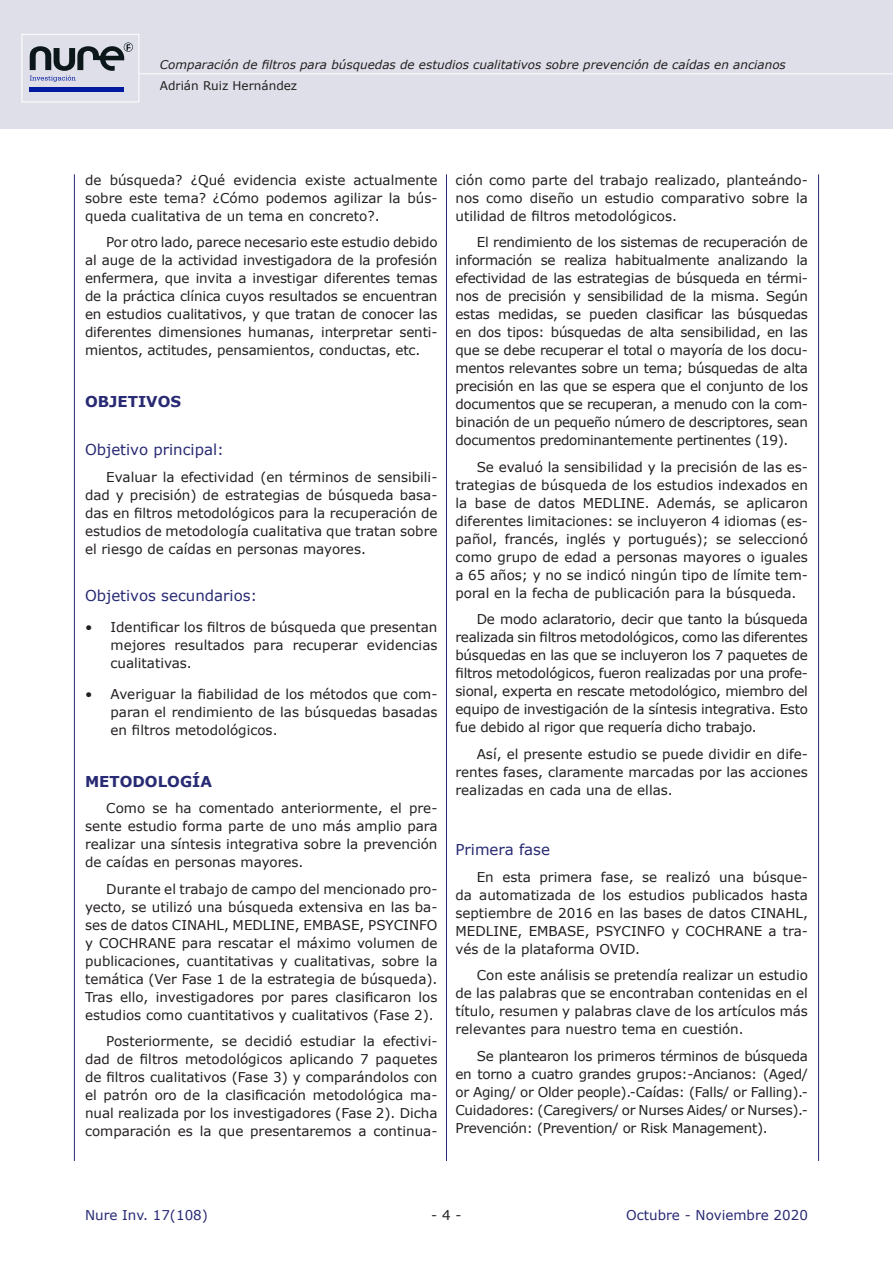
<style>
.page{position:relative;width:893px;height:1263px;background:#fff}
.page>*{position:absolute;margin:0;border:0;box-sizing:border-box;transform-origin:0 0}
.t1{font:18px "Myriad Pro";color:#fff}
.TITULO_2{font:15px "Verdana";color:#282a73}
.TITULO_1{font:700 15px "Verdana";color:#282a73}
.Texto{font:13.5px/18px "Verdana";color:#231f20;text-align:justify}
.t2{font:13.5px "Verdana";color:#282a73}
.t3{font:italic 12px "Verdana";color:#231f20}
.t4{font:12px "Verdana";color:#231f20}
</style>
<div class="page">
<div style="left:0;top:0;width:893px;height:128px;background:#dfdfea"></div>
<hr style="left:446px;top:174px;width:1px;height:987px;background:#282a73">
<hr style="left:74px;top:174px;width:1px;height:987px;background:#282a73">
<hr style="left:818px;top:174px;width:1px;height:987px;background:#282a73">
<div style="left:21px;top:34px;width:118px;height:68px;background:#dfdfea;border:1px solid #fff"></div>
<svg style="left:30px;top:43px;width:103px;height:39px"></svg>
<hr style="left:29px;top:87px;width:95px;height:4px;background:#00199f">
<p class="t3" style="left:160px;top:57px;width:627px">Comparación de filtros para búsquedas de estudios cualitativos sobre prevención de caídas en ancianos</p>
<p class="t4" style="left:160px;top:77px;width:139px">Adrián Ruiz Hernández</p>
<h1 class="t1" style="left:56px;top:55px;width:838px">_____________________________________________________________________________________________</h1>
<p class="Texto" style="left:85px;top:171px;width:354px">de búsqueda? ¿Qué evidencia existe actualmente sobre este tema? ¿Cómo podemos agilizar la bús&shy;queda cualitativa de un tema en concreto?.</p>
<p class="Texto" style="left:85px;top:233px;width:354px;text-indent:21px">Por otro lado, parece necesario este estudio debido al auge de la actividad investigadora de la profesión enfermera, que invita a investigar diferentes temas de la práctica clínica cuyos resultados se encuentran en estudios cualitativos, y que tratan de conocer las diferentes dimensiones humanas, interpretar senti&shy;mientos, actitudes, pensamientos, conductas, etc.</p>
<p class="TITULO_1" style="left:85px;top:391px;width:98px">OBJETIVOS</p>
<p class="TITULO_2" style="left:85px;top:439px;width:140px">Objetivo principal:</p>
<p class="Texto" style="left:85px;top:467px;width:354px;text-indent:21px">Evaluar la efectividad (en términos de sensibili&shy;dad y precisión) de estrategias de búsqueda basa&shy;das en filtros metodológicos para la recuperación de estudios de metodología cualitativa que tratan sobre el riesgo de caídas en personas mayores.</p>
<p class="TITULO_2" style="left:85px;top:585px;width:174px">Objetivos secundarios:</p>
<p class="Texto" style="left:111px;top:618px;width:328px;text-indent:-26px">• Identificar los filtros de búsqueda que presentan mejores resultados para recuperar evidencias cualitativas.</p>
<p class="Texto" style="left:111px;top:685px;width:328px;text-indent:-26px">• Averiguar la fiabilidad de los métodos que com&shy;paran el rendimiento de las búsquedas basadas en filtros metodológicos.</p>
<p class="TITULO_1" style="left:85px;top:771px;width:128px">METODOLOGÍA</p>
<p class="Texto" style="left:85px;top:799px;width:354px;text-indent:21px">Como se ha comentado anteriormente, el pre&shy;sente estudio forma parte de uno más amplio para realizar una síntesis integrativa sobre la prevención de caídas en personas mayores.</p>
<p class="Texto" style="left:85px;top:880px;width:354px;text-indent:21px">Durante el trabajo de campo del mencionado pro&shy;yecto, se utilizó una búsqueda extensiva en las ba&shy;ses de datos CINAHL, MEDLINE, EMBASE, PSYCINFO y COCHRANE para rescatar el máximo volumen de publicaciones, cuantitativas y cualitativas, sobre la temática (Ver Fase 1 de la estrategia de búsqueda).<br>Tras ello, investigadores por pares clasificaron los estudios como cuantitativos y cualitativos (Fase 2).</p>
<p class="Texto" style="left:85px;top:1032px;width:354px;text-indent:21px">Posteriormente, se decidió estudiar la efectivi&shy;dad de filtros metodológicos aplicando 7 paquetes de filtros cualitativos (Fase 3) y comparándolos con el patrón oro de la clasificación metodológica ma&shy;nual realizada por los investigadores (Fase 2). Dicha comparación es la que presentaremos a continua-</p>
<p class="Texto" style="left:455px;top:171px;width:354px">ción como parte del trabajo realizado, planteándo&shy;nos como diseño un estudio comparativo sobre la utilidad de filtros metodológicos.</p>
<p class="Texto" style="left:455px;top:233px;width:354px;text-indent:21px">El rendimiento de los sistemas de recuperación de información se realiza habitualmente analizando la efectividad de las estrategias de búsqueda en térmi&shy;nos de precisión y sensibilidad de la misma. Según estas medidas, se pueden clasificar las búsquedas en dos tipos: búsquedas de alta sensibilidad, en las que se debe recuperar el total o mayoría de los docu&shy;mentos relevantes sobre un tema; búsquedas de alta precisión en las que se espera que el conjunto de los documentos que se recuperan, a menudo con la com&shy;binación de un pequeño número de descriptores, sean documentos predominantemente pertinentes (19).</p>
<p class="Texto" style="left:455px;top:458px;width:354px;text-indent:21px">Se evaluó la sensibilidad y la precisión de las es&shy;trategias de búsqueda de los estudios indexados en la base de datos MEDLINE. Además, se aplicaron diferentes limitaciones: se incluyeron 4 idiomas (es&shy;pañol, francés, inglés y portugués); se seleccionó como grupo de edad a personas mayores o iguales a 65 años; y no se indicó ningún tipo de límite tem&shy;poral en la fecha de publicación para la búsqueda.</p>
<p class="Texto" style="left:455px;top:610px;width:354px;text-indent:21px">De modo aclaratorio, decir que tanto la búsqueda realizada sin filtros metodológicos, como las diferentes búsquedas en las que se incluyeron los 7 paquetes de filtros metodológicos, fueron realizadas por una profe&shy;sional, experta en rescate metodológico, miembro del equipo de investigación de la síntesis integrativa. Esto fue debido al rigor que requería dicho trabajo.</p>
<p class="Texto" style="left:455px;top:745px;width:354px;text-indent:21px">Así, el presente estudio se puede dividir en dife&shy;rentes fases, claramente marcadas por las acciones realizadas en cada una de ellas.</p>
<p class="TITULO_2" style="left:455px;top:839px;width:96px">Primera fase</p>
<p class="Texto" style="left:455px;top:868px;width:354px;text-indent:21px">En esta primera fase, se realizó una búsque&shy;da automatizada de los estudios publicados hasta septiembre de 2016 en las bases de datos CINAHL, MEDLINE, EMBASE, PSYCINFO y COCHRANE a tra&shy;vés de la plataforma OVID.</p>
<p class="Texto" style="left:455px;top:966px;width:354px;text-indent:21px">Con este análisis se pretendía realizar un estudio de las palabras que se encontraban contenidas en el título, resumen y palabras clave de los artículos más relevantes para nuestro tema en cuestión.</p>
<p class="Texto" style="left:455px;top:1047px;width:354px;text-indent:21px">Se plantearon los primeros términos de búsqueda en torno a cuatro grandes grupos:-Ancianos: (Aged/ or Aging/ or Older people).-Caídas: (Falls/ or Falling).- Cuidadores: (Caregivers/ or Nurses Aides/ or Nurses).- Prevención: (Prevention/ or Risk Management).</p>
<p class="t2" style="left:85px;top:1206px;width:124px">Nure Inv. 17(108)</p>
<p class="Texto" style="left:431px;top:1206px;width:32px">- 4 -</p>
<p class="t2" style="left:626px;top:1206px;width:183px">Octubre - Noviembre 2020</p>
</div>
